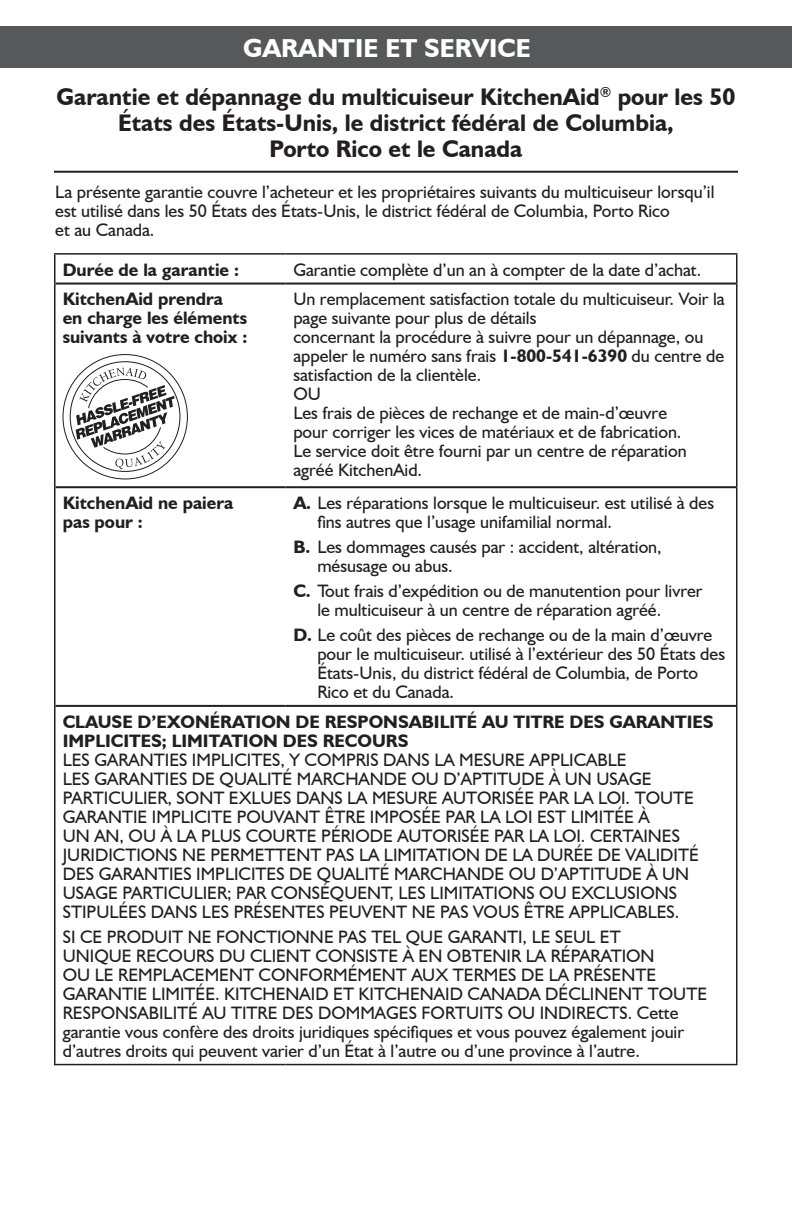
<style>
.page{position:relative;width:792px;height:1224px;background:#fff}
.page>*{position:absolute;margin:0;border:0;box-sizing:border-box;transform-origin:0 0}
.MAIN_Lft_Pg_Header_B{font:700 26px "Humanist 521 BT";color:#fff}
.Subhead_1_centered{font:700 24px/26px "Humanist 521 BT";color:#231f20;text-align:center}
.Body_copy{font:18px/19px "Humanist 521 BT";color:#231f20}
.Body_copy-2{font:700 18px/19px "Humanist 521 BT";color:#231f20}
.s1{font-weight:700}
</style>
<div class="page">
<div style="left:0;top:26px;width:792px;height:42px;background:#57585a"></div>
<hr style="left:54px;top:171px;width:684px;height:2px;background:#231f20">
<hr style="left:56px;top:283px;width:229px;height:2px;background:#231f20">
<hr style="left:285px;top:283px;width:451px;height:2px;background:#231f20">
<hr style="left:56px;top:486px;width:229px;height:2px;background:#231f20">
<hr style="left:285px;top:486px;width:451px;height:2px;background:#231f20">
<hr style="left:56px;top:705px;width:229px;height:2px;background:#231f20">
<hr style="left:285px;top:705px;width:451px;height:2px;background:#231f20">
<hr style="left:54px;top:253px;width:231px;height:2px;background:#231f20">
<hr style="left:54px;top:255px;width:2px;height:29px;background:#231f20">
<hr style="left:285px;top:253px;width:453px;height:2px;background:#231f20">
<hr style="left:736px;top:255px;width:2px;height:29px;background:#231f20">
<hr style="left:54px;top:284px;width:2px;height:203px;background:#231f20">
<hr style="left:736px;top:284px;width:2px;height:203px;background:#231f20">
<hr style="left:54px;top:487px;width:2px;height:219px;background:#231f20">
<hr style="left:736px;top:487px;width:2px;height:219px;background:#231f20">
<hr style="left:54px;top:706px;width:2px;height:358px;background:#231f20">
<hr style="left:736px;top:706px;width:2px;height:358px;background:#231f20">
<hr style="left:54px;top:1064px;width:231px;height:1px;background:#231f20">
<hr style="left:285px;top:1064px;width:453px;height:1px;background:#231f20">
<svg style="left:76px;top:368px;width:99px;height:101px"></svg>
<p class="MAIN_Lft_Pg_Header_B" style="left:243px;top:32px;width:289px">GARANTIE ET SERVICE</p>
<p class="Subhead_1_centered" style="left:57px;top:84px;width:680px">Garantie et dépannage du multicuiseur KitchenAid<sup>®</sup> pour les 50<br>États des États-Unis, le district fédéral de Columbia,<br>Porto Rico et le Canada</p>
<p class="Body_copy" style="left:55px;top:182px;width:661px">La présente garantie couvre l’acheteur et les propriétaires suivants du multicuiseur lorsqu’il est utilisé dans les 50 États des États-Unis, le district fédéral de Columbia, Porto Rico<br>et au Canada.</p>
<p class="Body_copy-2" style="left:63px;top:260px;width:178px">Durée de la garantie :</p>
<p class="Body_copy" style="left:293px;top:260px;width:409px">Garantie complète d’un an à compter de la date d’achat.</p>
<p class="Body_copy-2" style="left:63px;top:289px;width:186px">KitchenAid prendra en charge les éléments suivants à votre choix :</p>
<p class="Body_copy" style="left:293px;top:289px;width:433px">Un remplacement satisfaction totale du multicuiseur. Voir la page suivante pour plus de détails</p>
<p class="Body_copy" style="left:293px;top:327px;width:432px">concernant la procédure à suivre pour un dépannage, ou appeler le numéro sans frais <span class="s1">1-800-541-6390</span> du centre de satisfaction de la clientèle.</p>
<p class="Body_copy" style="left:293px;top:384px;width:29px">OU</p>
<p class="Body_copy" style="left:293px;top:403px;width:395px">Les frais de pièces de rechange et de main-d’œuvre pour corriger les vices de matériaux et de fabrication.<br>Le service doit être fourni par un centre de réparation agréé KitchenAid.</p>
<p class="Body_copy-2" style="left:63px;top:493px;width:172px">KitchenAid ne paiera pas pour :</p>
<p class="Body_copy" style="left:317px;top:493px;width:398px;text-indent:-24px"><span class="s1">A.</span> Les réparations lorsque le multicuiseur. est utilisé à des fins autres que l’usage unifamilial normal.</p>
<p class="Body_copy" style="left:317px;top:537px;width:346px;text-indent:-24px"><span class="s1">B.</span> Les dommages causés par : accident, altération, mésusage ou abus.</p>
<p class="Body_copy" style="left:317px;top:581px;width:387px;text-indent:-24px"><span class="s1">C.</span> Tout frais d’expédition ou de manutention pour livrer le multicuiseur à un centre de réparation agréé.</p>
<p class="Body_copy" style="left:317px;top:625px;width:409px;text-indent:-24px"><span class="s1">D.</span> Le coût des pièces de rechange ou de la main d’œuvre pour le multicuiseur. utilisé à l’extérieur des 50 États des États-Unis, du district fédéral de Columbia, de Porto Rico et du Canada.</p>
<p class="Body_copy" style="left:63px;top:712px;width:652px"><span class="s1">CLAUSE D’EXONÉRATION DE RESPONSABILITÉ AU TITRE DES GARANTIES IMPLICITES; LIMITATION DES RECOURS<br></span>LES GARANTIES IMPLICITES, Y COMPRIS DANS LA MESURE APPLICABLE<br>LES GARANTIES DE QUALITÉ MARCHANDE OU D’APTITUDE À UN USAGE PARTICULIER, SONT EXLUES DANS LA MESURE AUTORISÉE PAR LA LOI. TOUTE GARANTIE IMPLICITE POUVANT ÊTRE IMPOSÉE PAR LA LOI EST LIMITÉE À<br>UN AN, OU À LA PLUS COURTE PÉRIODE AUTORISÉE PAR LA LOI. CERTAINES JURIDICTIONS NE PERMETTENT PAS LA LIMITATION DE LA DURÉE DE VALIDITÉ DES GARANTIES IMPLICITES DE QUALITÉ MARCHANDE OU D’APTITUDE À UN USAGE PARTICULIER; PAR CONSÉQUENT, LES LIMITATIONS OU EXCLUSIONS STIPULÉES DANS LES PRÉSENTES PEUVENT NE PAS VOUS ÊTRE APPLICABLES.</p>
<p class="Body_copy" style="left:63px;top:927px;width:646px">SI CE PRODUIT NE FONCTIONNE PAS TEL QUE GARANTI, LE SEUL ET<br>UNIQUE RECOURS DU CLIENT CONSISTE À EN OBTENIR LA RÉPARATION<br>OU LE REMPLACEMENT CONFORMÉMENT AUX TERMES DE LA PRÉSENTE GARANTIE LIMITÉE. KITCHENAID ET KITCHENAID CANADA DÉCLINENT TOUTE RESPONSABILITÉ AU TITRE DES DOMMAGES FORTUITS OU INDIRECTS. Cette garantie vous confère des droits juridiques spécifiques et vous pouvez également jouir d’autres droits qui peuvent varier d’un État à l’autre ou d’une province à l’autre.</p>
</div>
